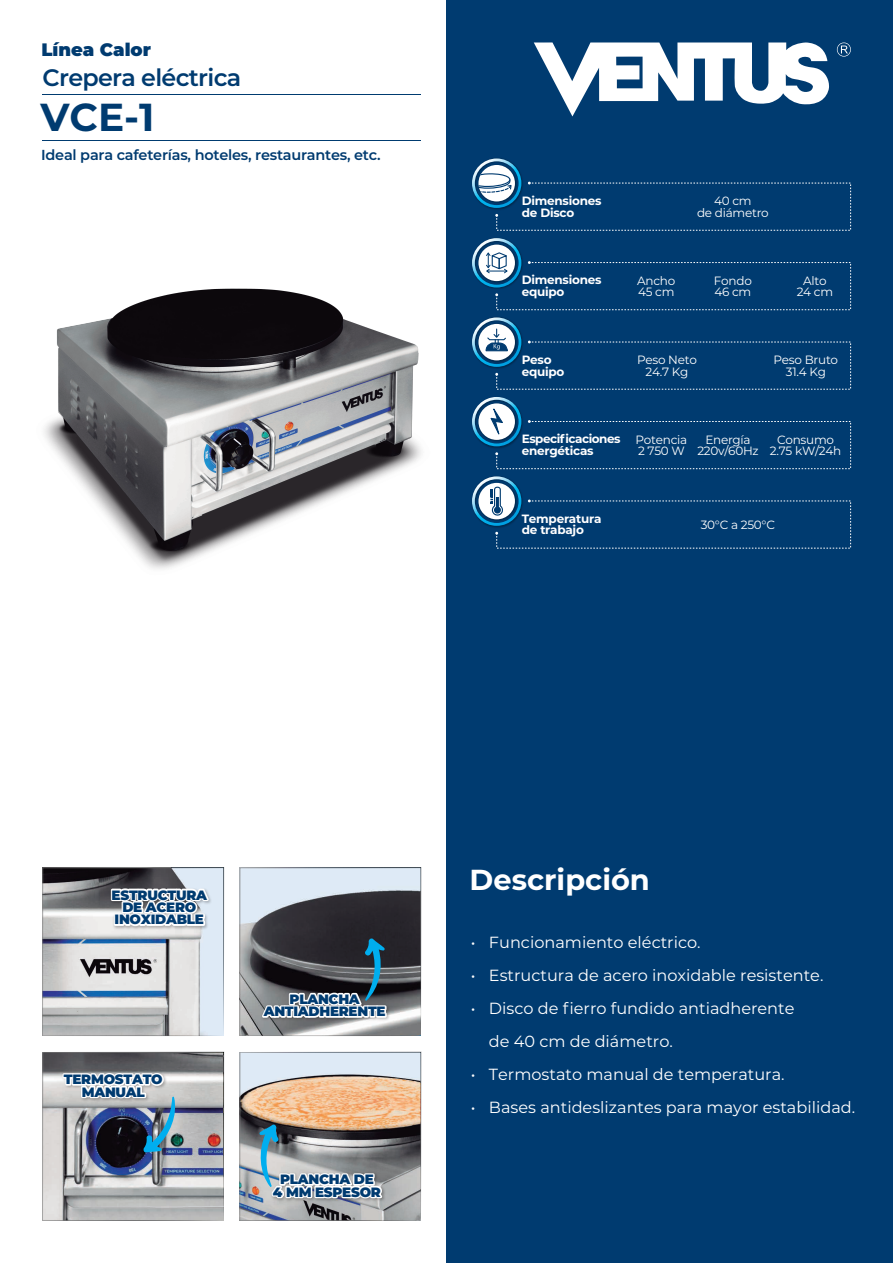
<style>
.page{position:relative;width:893px;height:1263px;background:#fff}
.page>*{position:absolute;margin:0;border:0;box-sizing:border-box;transform-origin:0 0}
.t1{font:700 39px "Montserrat";color:#003b70}
.t2{font:700 28.95px "Montserrat";color:#fff}
.t3{font:600 23.85px "Montserrat";letter-spacing:-.03em;color:#003b70}
.t4{font:900 18px "Montserrat";color:#003b70}
.t5{font:16.2px/32.8px "Montserrat";color:#fff}
.t6{font:600 14.55px "Montserrat";letter-spacing:-.015em;color:#003b70}
.t7{font:900 13.5px/12.5px "Montserrat";letter-spacing:-.02em;color:#003b70;text-align:center}
.t8{font:12px/11.6px "Montserrat";letter-spacing:-.02em;color:#fff;text-align:center}
.t9{font:700 12px/11.6px "Montserrat";letter-spacing:-.02em;color:#fff}
.t10{font:700 12px/11.6px "Montserrat";letter-spacing:-.04em;color:#fff}
</style>
<div class="page">
<img style="left:44px;top:288px;width:377px;height:281px">
<div style="left:446px;top:0;width:447px;height:1263px;background:#003b70"></div>
<svg style="left:534px;top:42px;width:295px;height:74px"></svg>
<svg style="left:837px;top:43px;width:14px;height:14px"></svg>
<hr style="left:43px;top:95px;width:378px;height:1px;background:#003b70">
<hr style="left:43px;top:140px;width:378px;height:1px;background:#003b70">
<svg style="left:472px;top:159px;width:379px;height:72px"></svg>
<svg style="left:472px;top:238px;width:379px;height:72px"></svg>
<svg style="left:472px;top:317px;width:379px;height:73px"></svg>
<svg style="left:472px;top:397px;width:379px;height:72px"></svg>
<svg style="left:472px;top:476px;width:379px;height:73px"></svg>
<svg style="left:239px;top:867px;width:182px;height:169px"></svg>
<svg style="left:239px;top:1051px;width:182px;height:170px"></svg>
<svg style="left:42px;top:1051px;width:182px;height:170px"></svg>
<svg style="left:42px;top:867px;width:182px;height:169px"></svg>
<p class="t4" style="left:41px;top:36px;width:111px">Línea Calor</p>
<h3 class="t3" style="left:43px;top:61px;width:200px">Crepera eléctrica</h3>
<h1 class="t1" style="left:40px;top:89px;width:116px">VCE-1</h1>
<p class="t6" style="left:41px;top:144px;width:341px">Ideal para cafeterías, hoteles, restaurantes, etc.</p>
<p class="t9" style="left:522px;top:194px;width:81px">Dimensiones de Disco</p>
<p class="t8" style="left:697px;top:195px;width:73px">40 cm<br>de diámetro</p>
<p class="t9" style="left:522px;top:274px;width:81px">Dimensiones equipo</p>
<p class="t8" style="left:797px;top:274px;width:38px">Alto<br>24 cm</p>
<p class="t8" style="left:637px;top:274px;width:40px;text-align:left">Ancho<br>45 cm</p>
<p class="t8" style="left:714px;top:274px;width:39px;text-align:left">Fondo<br>46 cm</p>
<p class="t9" style="left:522px;top:353px;width:44px">Peso equipo</p>
<p class="t8" style="left:774px;top:354px;width:66px">Peso Bruto<br>31.4 Kg</p>
<p class="t8" style="left:637px;top:354px;width:61px">Peso Neto<br>24.7 Kg</p>
<p class="t10" style="left:522px;top:433px;width:100px">Especificaciones energéticas</p>
<p class="t8" style="left:770px;top:433px;width:73px">Consumo<br>2.75 kW/24h</p>
<p class="t8" style="left:636px;top:433px;width:53px;text-align:left">Potencia<br>2 750 W</p>
<p class="t8" style="left:697px;top:433px;width:63px">Energía<br>220v/60Hz</p>
<p class="t9" style="left:522px;top:512px;width:81px">Temperatura de trabajo</p>
<p class="t8" style="left:701px;top:518px;width:76px">30°C a 250°C</p>
<p class="t7" style="left:112px;top:888px;width:97px">ESTRUCTURA<br>DE ACERO<br>INOXIDABLE</p>
<p class="t7" style="left:64px;top:1072px;width:100px">TERMOSTATO<br>MANUAL</p>
<p class="t7" style="left:264px;top:992px;width:123px">PLANCHA<br>ANTIADHERENTE</p>
<p class="t7" style="left:273px;top:1172px;width:109px">PLANCHA DE<br>4 MM ESPESOR</p>
<h2 class="t2" style="left:470px;top:858px;width:182px">Descripción</h2>
<p class="t5" style="left:471px;top:925px;width:6px;text-align:justify">• • •</p>
<p class="t5" style="left:471px;top:1057px;width:6px">• •</p>
<p class="t5" style="left:489px;top:925px;width:368px">Funcionamiento eléctrico.<br>Estructura de acero inoxidable resistente.<br>Disco de fierro fundido antiadherente<br>de 40 cm de diámetro.<br>Termostato manual de temperatura.<br>Bases antideslizantes para mayor estabilidad.</p>
</div>
